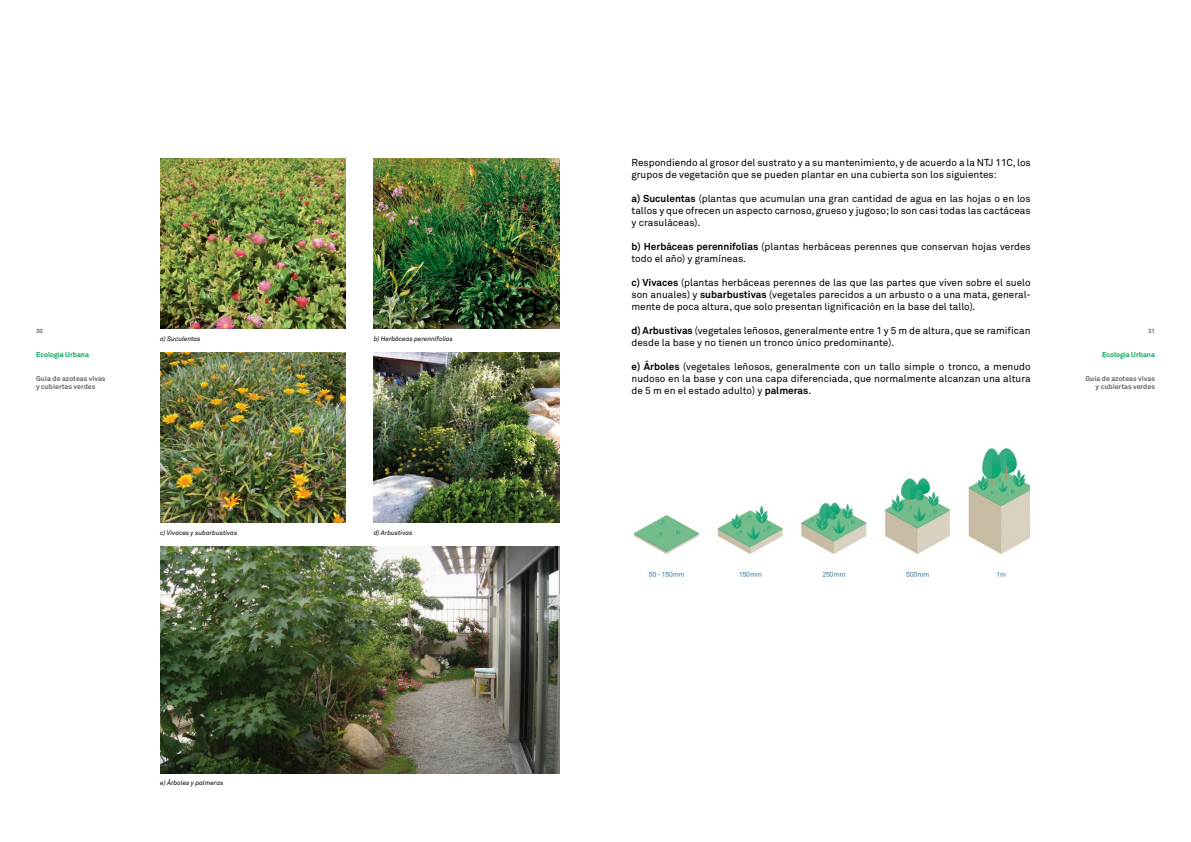
<style>
.page{position:relative;width:1191px;height:842px;background:#fff}
.page>*{position:absolute;margin:0;border:0;box-sizing:border-box;transform-origin:0 0}
.t1{font:10px/12px "Akkurat";color:#000}
.t2{font:700 7px/8.4px "Akkurat";color:#636466}
.t3{font:700 7px "Akkurat";color:#00a651}
.t4{font:italic 6.5px "Akkurat";color:#000}
.t5{font:700 6px "Akkurat";color:#636466}
.s1{font-weight:700}
</style>
<div class="page">
<img style="left:634px;top:447px;width:395px;height:132px">
<img style="left:160px;top:546px;width:399px;height:227px">
<img style="left:374px;top:352px;width:185px;height:170px">
<img style="left:374px;top:159px;width:185px;height:170px">
<img style="left:160px;top:352px;width:185px;height:170px">
<img style="left:160px;top:159px;width:185px;height:170px">
<p class="t1" style="left:631px;top:157px;width:401px">Respondiendo al grosor del sustrato y a su mantenimiento, y de acuerdo a la NTJ 11C, los grupos de vegetación que se pueden plantar en una cubierta son los siguientes:</p>
<p class="t1" style="left:631px;top:193px;width:401px;text-align:justify"><span class="s1">a) Suculentas</span> (plantas que acumulan una gran cantidad de agua en las hojas o en los tallos y que ofrecen un aspecto carnoso, grueso y jugoso; lo son casi todas las cactáceas y crasuláceas).</p>
<p class="t1" style="left:631px;top:241px;width:401px"><span class="s1">b) Herbáceas perennifolias</span> (plantas herbáceas perennes que conservan hojas verdes todo el año) y gramíneas.</p>
<p class="t1" style="left:631px;top:277px;width:401px;text-align:justify"><span class="s1">c) Vivaces</span> (plantas herbáceas perennes de las que las partes que viven sobre el suelo son anuales) y <span class="s1">subarbustivas</span> (vegetales parecidos a un arbusto o a una mata, general&shy;mente de poca altura, que solo presentan lignificación en la base del tallo).</p>
<p class="t1" style="left:631px;top:325px;width:401px"><span class="s1">d) Arbustivas</span> (vegetales leñosos, generalmente entre 1 y 5 m de altura, que se ramifican desde la base y no tienen un tronco único predominante).</p>
<p class="t1" style="left:631px;top:361px;width:401px;text-align:justify"><span class="s1">e) Árboles</span> (vegetales leñosos, generalmente con un tallo simple o tronco, a menudo nudoso en la base y con una capa diferenciada, que normalmente alcanzan una altura de 5 m en el estado adulto) y <span class="s1">palmeras</span>.</p>
<p class="t5" style="left:36px;top:327px;width:8px">30</p>
<p class="t5" style="left:1148px;top:327px;width:8px">31</p>
<p class="t4" style="left:160px;top:335px;width:42px">a) Suculentas</p>
<p class="t4" style="left:374px;top:335px;width:81px">b) Herbáceas perennifolias</p>
<p class="t3" style="left:36px;top:351px;width:54px">Ecología Urbana</p>
<p class="t2" style="left:36px;top:374px;width:71px">Guía de azoteas vivas y cubiertas verdes</p>
<p class="t3" style="left:1102px;top:351px;width:54px">Ecología Urbana</p>
<p class="t2" style="left:1085px;top:374px;width:71px;text-align:right">Guía de azoteas vivas y cubiertas verdes</p>
<p class="t4" style="left:160px;top:528px;width:79px">c) Vivaces y subarbustivas</p>
<p class="t4" style="left:160px;top:779px;width:65px">e) Árboles y palmeras</p>
<p class="t4" style="left:374px;top:528px;width:40px">d) Arbustivas</p>
</div>
